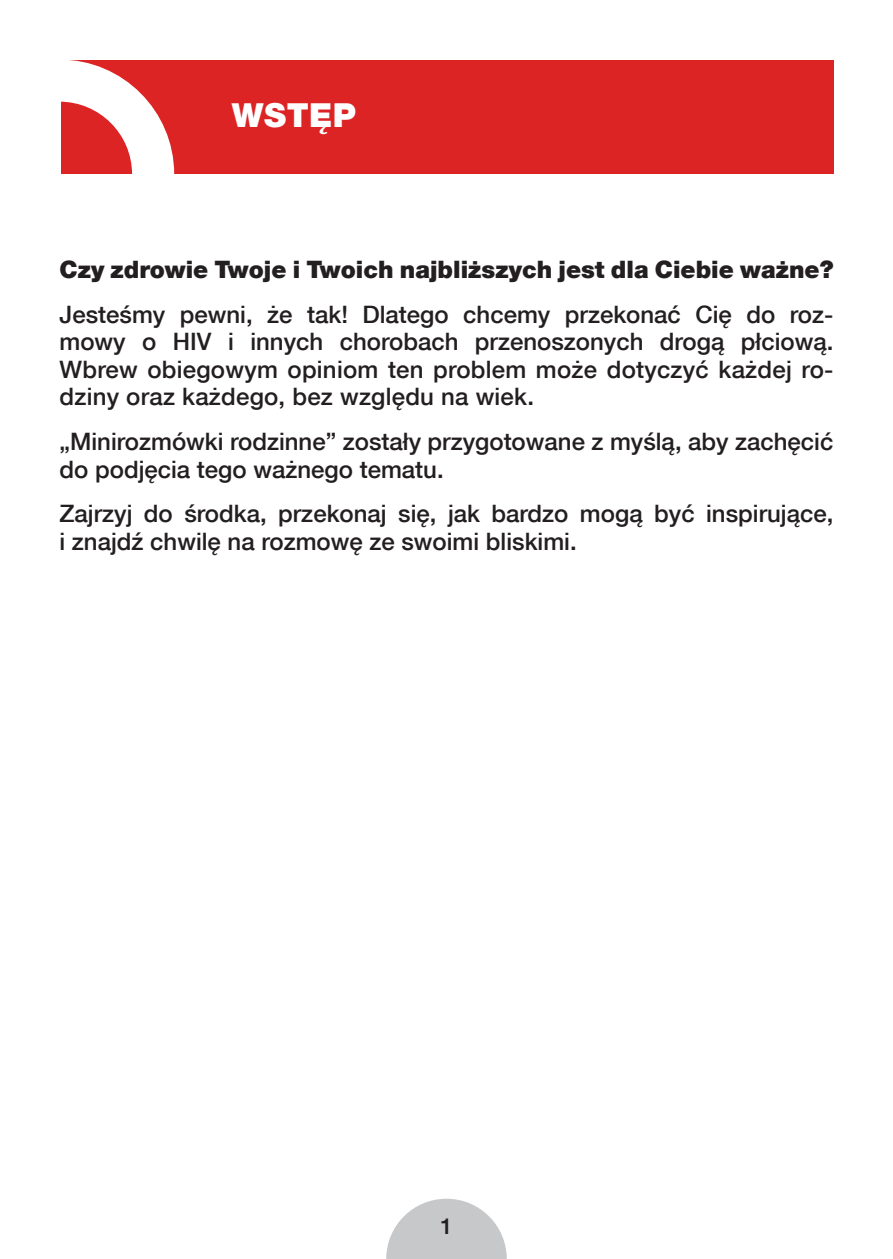
<style>
.page{position:relative;width:893px;height:1259px;background:#fff}
.page>*{position:absolute;margin:0;border:0;box-sizing:border-box;transform-origin:0 0}
.t1{font:900 33px "Helvetica Neue CE 95";letter-spacing:.015em;color:#fff}
.t2{font:500 24px/27.6px "Helvetica Neue CE 65";color:#231f20}
.t3{font:900 24px "Helvetica Neue CE 95";color:#231f20}
.t4{font:500 21.9px "Helvetica Neue CE 65";color:#231f20}
</style>
<div class="page">
<div style="left:61px;top:60px;width:772px;height:113px;background:#dc2425"></div>
<svg style="left:61px;top:60px;width:113px;height:114px"></svg>
<svg style="left:386px;top:1198px;width:121px;height:61px"></svg>
<h1 class="t1" style="left:232px;top:95px;width:126px">wstęp</h1>
<p class="t3" style="left:60px;top:254px;width:775px">Czy zdrowie Twoje i Twoich najbliższych jest dla Ciebie ważne?</p>
<p class="t2" style="left:60px;top:300px;width:775px;text-align:justify">Jesteśmy pewni, że tak! Dlatego chcemy przekonać Cię do roz&shy;mowy o HIV i innych chorobach przenoszonych drogą płciową.<br>Wbrew obiegowym opiniom ten problem może dotyczyć każdej ro&shy;dziny oraz każdego, bez względu na wiek.</p>
<p class="t2" style="left:60px;top:428px;width:775px">„Minirozmówki rodzinne” zostały przygotowane z myślą, aby zachęcić do podjęcia tego ważnego tematu.</p>
<p class="t2" style="left:60px;top:500px;width:775px">Zajrzyj do środka, przekonaj się, jak bardzo mogą być inspirujące, i znajdź chwilę na rozmowę ze swoimi bliskimi.</p>
<p class="t4" style="left:440px;top:1213px;width:14px">1</p>
</div>
